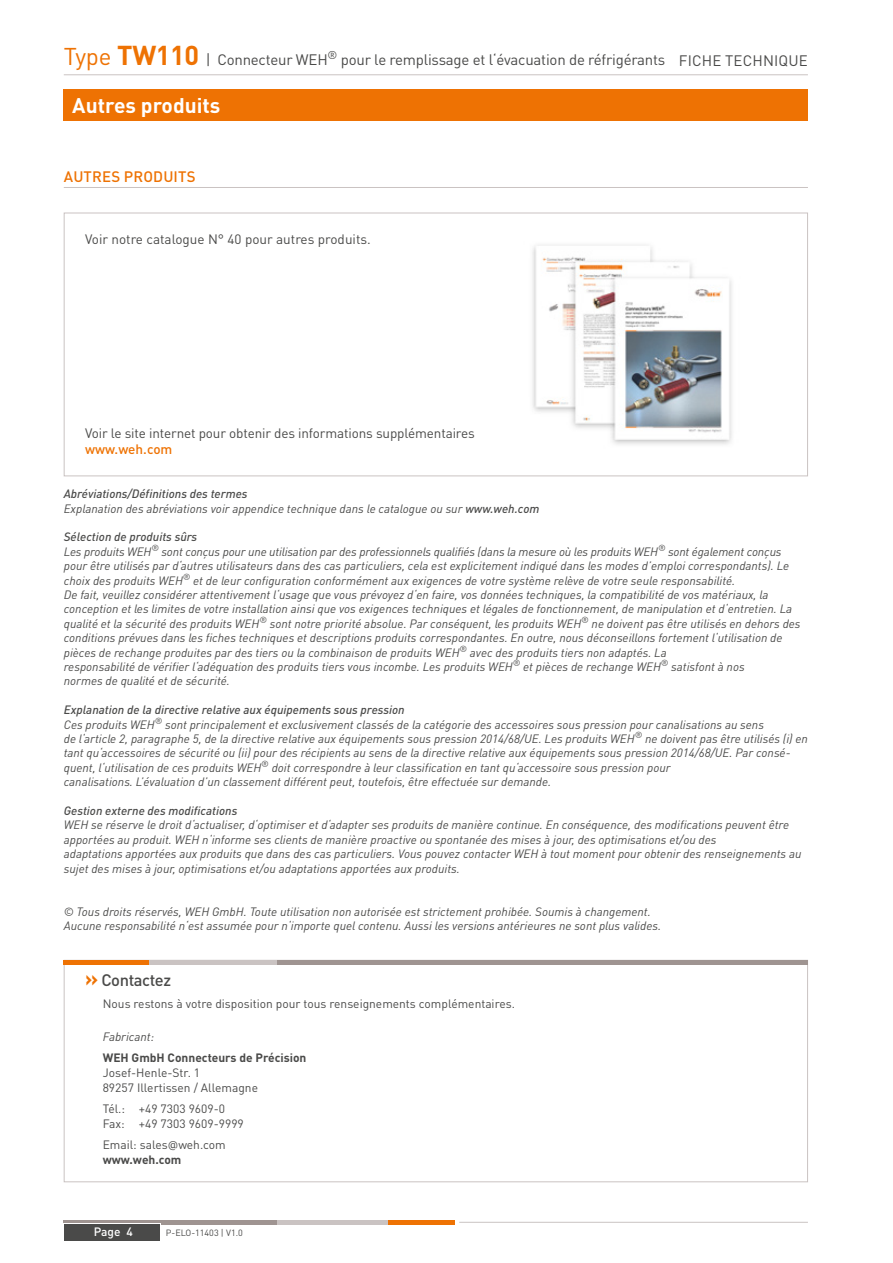
<style>
.page{position:relative;width:893px;height:1263px;background:#fff}
.page>*{position:absolute;margin:0;border:0;box-sizing:border-box;transform-origin:0 0}
.t1{font:700 21px "DIN Pro";color:#fff}
.t2{font:500 16.5px "DIN Pro";letter-spacing:-.025em;color:#4a4a49}
.t3{font:15px "DIN Pro";letter-spacing:-.015em;color:#4a4a49}
.t4{font:15px "DIN Pro";letter-spacing:.01em;color:#4a4a49}
.t5{font:500 15px "DIN Pro";letter-spacing:.01em;color:#ee7203}
.t6{font:13.5px "DIN Pro";letter-spacing:-.01em;color:#4a4a49}
.t7{font:500 13.5px "DIN Pro";color:#ee7203}
.t8{font:italic 12px/14.4px "DIN Pro";color:#4a4a49}
.t9{font:12px/15px "DIN Pro";color:#4a4a49}
.t10{font:italic 500 12px "DIN Pro";color:#4a4a49}
.t11{font:700 12px "DIN Pro";color:#4a4a49}
.t12{font:500 12px "DIN Pro";color:#fff}
.t13{font:9px "DIN Pro";color:#4a4a49}
.s1{font-size:24px;color:#ee7203}
.s2{font-weight:700;font-size:27px;color:#ee7203}
.s3{font-weight:500}
.s4{font-weight:700;font-size:21px;color:#ee7203}
.s5{font-family:"Verdana";font-size:10.5px}
.s6{font-weight:700}
</style>
<div class="page">
<div style="left:64px;top:89px;width:744px;height:32px;background:#ee7203"></div>
<hr style="left:64px;top:74px;width:744px;height:1px;background:#cac3c2">
<hr style="left:64px;top:1220px;width:255px;height:4px;background:#9f9491">
<hr style="left:387px;top:1220px;width:68px;height:4px;background:#ee7203">
<hr style="left:277px;top:1220px;width:110px;height:4px;background:#cac3c2">
<div style="left:63px;top:1223px;width:97px;height:19px;background:#fff"></div>
<div style="left:64px;top:1224px;width:95px;height:17px;background:#4a4a49"></div>
<hr style="left:459px;top:1222px;width:349px;height:1px;background:#cac3c2">
<div style="left:64px;top:213px;width:744px;height:263px;border:1px solid #cac3c2"></div>
<hr style="left:64px;top:187px;width:744px;height:1px;background:#cac3c2">
<hr style="left:276px;top:960px;width:532px;height:4px;background:#9f9491">
<hr style="left:149px;top:960px;width:127px;height:4px;background:#cac3c2">
<hr style="left:64px;top:960px;width:85px;height:4px;background:#ee7203">
<img style="left:532px;top:245px;width:200px;height:200px">
<p class="t3" style="left:64px;top:48px;width:603px"><span class="s1">Type</span> <span class="s2">TW110</span> | Connecteur WEH<sup>®</sup> pour le remplissage et l‘évacuation de réfrigérants</p>
<h1 class="t1" style="left:72px;top:88px;width:150px">Autres produits</h1>
<p class="t4" style="left:679px;top:49px;width:131px">FICHE TECHNIQUE</p>
<p class="t5" style="left:64px;top:164px;width:133px">AUTRES PRODUITS</p>
<p class="t6" style="left:85px;top:229px;width:287px">Voir notre catalogue N° 40 pour autres produits.</p>
<p class="t6" style="left:85px;top:422px;width:391px">Voir le site internet pour obtenir des informations supplémentaires</p>
<p class="t7" style="left:85px;top:438px;width:89px">www.weh.com</p>
<p class="t8" style="left:64px;top:485px;width:477px"><span class="s3">Abréviations/Définitions des termes<br></span>Explanation des abréviations voir appendice technique dans le catalogue ou sur <span class="s3">www.weh.com</span></p>
<p class="t8" style="left:64px;top:529px;width:738px"><span class="s3">Sélection de produits sûrs<br></span>Les produits WEH<sup>®</sup> sont conçus pour une utilisation par des professionnels qualifiés (dans la mesure où les produits WEH<sup>®</sup> sont également conçus pour être utilisés par d‘autres utilisateurs dans des cas particuliers, cela est explicitement indiqué dans les modes d’emploi correspondants). Le choix des produits WEH<sup>®</sup> et de leur configuration conformément aux exigences de votre système relève de votre seule responsabilité.<br>De fait, veuillez considérer attentivement l‘usage que vous prévoyez d‘en faire, vos données techniques, la compatibilité de vos matériaux, la conception et les limites de votre installation ainsi que vos exigences techniques et légales de fonctionnement, de manipulation et d‘entretien. La qualité et la sécurité des produits WEH<sup>®</sup> sont notre priorité absolue. Par conséquent, les produits WEH<sup>®</sup> ne doivent pas être utilisés en dehors des conditions prévues dans les fiches techniques et descriptions produits correspondantes. En outre, nous déconseillons fortement l‘utilisation de pièces de rechange produites par des tiers ou la combinaison de produits WEH<sup>®</sup> avec des produits tiers non adaptés. La<br>responsabilité de vérifier l‘adéquation des produits tiers vous incombe. Les produits WEH<sup>®</sup> et pièces de rechange WEH<sup>®</sup> satisfont à nos<br>normes de qualité et de sécurité.</p>
<p class="t8" style="left:64px;top:701px;width:746px"><span class="s3">Explanation de la directive relative aux équipements sous pression<br></span>Ces produits WEH<sup>®</sup> sont principalement et exclusivement classés de la catégorie des accessoires sous pression pour canalisations au sens<br>de l‘article 2, paragraphe 5, de la directive relative aux équipements sous pression 2014/68/UE. Les produits WEH<sup>®</sup> ne doivent pas être utilisés (i) en tant qu‘accessoires de sécurité ou (ii) pour des récipients au sens de la directive relative aux équipements sous pression 2014/68/UE. Par consé&shy;quent, l‘utilisation de ces produits WEH<sup>®</sup> doit correspondre à leur classification en tant qu‘accessoire sous pression pour<br>canalisations. L’évaluation d’un classement différent peut, toutefois, être effectuée sur demande.</p>
<p class="t10" style="left:64px;top:801px;width:175px">Gestion externe des modifications</p>
<p class="t8" style="left:64px;top:817px;width:739px">WEH se réserve le droit d‘actualiser, d‘optimiser et d‘adapter ses produits de manière continue. En conséquence, des modifications peuvent être apportées au produit. WEH n‘informe ses clients de manière proactive ou spontanée des mises à jour, des optimisations et/ou des<br>adaptations apportées aux produits que dans des cas particuliers. Vous pouvez contacter WEH à tout moment pour obtenir des renseignements au sujet des mises à jour, optimisations et/ou adaptations apportées aux produits.</p>
<p class="t8" style="left:64px;top:903px;width:599px">© Tous droits réservés, WEH GmbH. Toute utilisation non autorisée est strictement prohibée. Soumis à changement.<br>Aucune responsabilité n‘est assumée pour n‘importe quel contenu. Aussi les versions antérieures ne sont plus valides.</p>
<h2 class="t2" style="left:85px;top:967px;width:88px"><span class="s4">»</span> Contactez</h2>
<p class="t9" style="left:103px;top:994px;width:414px">Nous restons à votre disposition pour tous renseignements complémentaires.</p>
<p class="t8" style="left:103px;top:1028px;width:53px">Fabricant:</p>
<p class="t11" style="left:103px;top:1048px;width:205px">WEH GmbH Connecteurs de Précision</p>
<p class="t9" style="left:103px;top:1064px;width:157px">Josef-Henle-Str. 1<br>89257 Illertissen / Allemagne</p>
<p class="t9" style="left:103px;top:1100px;width:143px">Tél.: +49 7303 9609-0<br>Fax: +49 7303 9609-9999</p>
<p class="t9" style="left:103px;top:1136px;width:125px">Email: sales<span class="s5">@</span>weh.com <span class="s6">www.weh.com</span></p>
<p class="t12" style="left:94px;top:1222px;width:40px">Page 4</p>
<p class="t13" style="left:166px;top:1226px;width:79px">P-ELO-11403 | V1.0</p>
</div>
